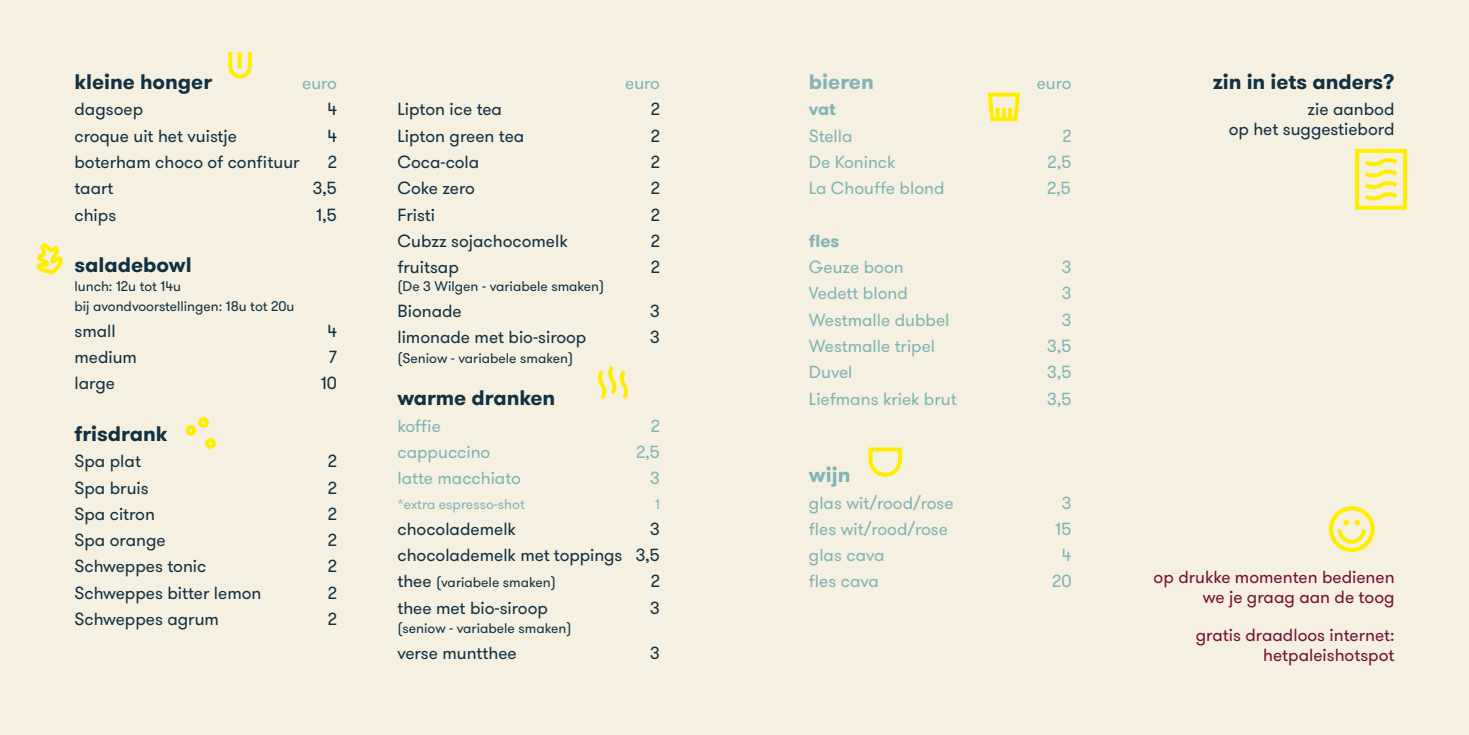
<style>
.page{position:relative;width:1469px;height:735px;background:#fff}
.page>*{position:absolute;margin:0;border:0;box-sizing:border-box;transform-origin:0 0}
.t1{font:700 21px "GT Walsheim";color:#113143}
.t2{font:700 21px "GT Walsheim";color:#81b4b5}
.t3{font:17.5px/26.2px "GT Walsheim";color:#113143;text-align:right}
.t4{font:17.5px "GT Walsheim";color:#81b4b5}
.t5{font:17.5px/19.2px "GT Walsheim";color:#741231;text-align:right}
.t6{font:700 17.5px "GT Walsheim";color:#81b4b5}
.t7{font:14px/19.2px "GT Walsheim";color:#113143}
.t8{font:14px "GT Walsheim";color:#81b4b5}
.s1{font-size:17.5px}
</style>
<div class="page">
<div style="left:0;top:0;width:734px;height:734px;background:#f5f0df"></div>
<svg style="left:598px;top:365px;width:30px;height:35px"></svg>
<svg style="left:228px;top:52px;width:24px;height:27px"></svg>
<svg style="left:238px;top:52px;width:4px;height:16px"></svg>
<div style="left:198px;top:417px;width:11px;height:10px;border:4px solid #ffed00;border-radius:50%"></div>
<div style="left:186px;top:425px;width:10px;height:10px;border:4px solid #ffed00;border-radius:50%"></div>
<div style="left:205px;top:438px;width:11px;height:10px;border:4px solid #ffed00;border-radius:50%"></div>
<svg style="left:36px;top:243px;width:27px;height:32px"></svg>
<div style="left:734px;top:0;width:734px;height:734px;background:#f5f0df"></div>
<div style="left:1328px;top:506px;width:46px;height:45px;border:4px solid #ffed00;border-radius:50%"></div>
<svg style="left:1335px;top:519px;width:32px;height:26px"></svg>
<svg style="left:868px;top:447px;width:34px;height:30px"></svg>
<svg style="left:987px;top:92px;width:33px;height:30px"></svg>
<svg style="left:1001px;top:108px;width:4px;height:11px"></svg>
<div style="left:1007px;top:108px;width:5px;height:11px;background:#ffed00"></div>
<svg style="left:995px;top:108px;width:4px;height:11px"></svg>
<div style="left:1354px;top:149px;width:52px;height:60px;border:4px solid #ffed00"></div>
<svg style="left:1364px;top:158px;width:34px;height:43px"></svg>
<p class="t1" style="left:74px;top:68px;width:139px">kleine honger</p>
<p class="t4" style="left:302px;top:72px;width:36px">euro</p>
<p class="t3" style="left:74px;top:97px;width:70px">dagsoep</p>
<p class="t3" style="left:327px;top:97px;width:11px">4</p>
<p class="t3" style="left:74px;top:123px;width:164px">croque uit het vuistje</p>
<p class="t3" style="left:327px;top:123px;width:11px">4</p>
<p class="t3" style="left:74px;top:149px;width:227px">boterham choco of confituur</p>
<p class="t3" style="left:328px;top:149px;width:11px">2</p>
<p class="t3" style="left:74px;top:175px;width:41px">taart</p>
<p class="t3" style="left:313px;top:175px;width:26px">3,5</p>
<p class="t3" style="left:74px;top:202px;width:43px">chips</p>
<p class="t3" style="left:316px;top:202px;width:22px">1,5</p>
<p class="t1" style="left:74px;top:251px;width:119px">saladebowl</p>
<p class="t7" style="left:74px;top:277px;width:222px">lunch: 12u tot 14u<br>bij avondvoorstellingen: 18u tot 20u</p>
<p class="t3" style="left:74px;top:318px;width:43px">small</p>
<p class="t3" style="left:327px;top:318px;width:11px">4</p>
<p class="t3" style="left:74px;top:344px;width:64px">medium</p>
<p class="t3" style="left:329px;top:344px;width:10px">7</p>
<p class="t3" style="left:74px;top:370px;width:42px">large</p>
<p class="t3" style="left:321px;top:370px;width:18px">10</p>
<p class="t1" style="left:74px;top:419px;width:94px">frisdrank</p>
<p class="t3" style="left:74px;top:448px;width:68px">Spa plat</p>
<p class="t3" style="left:328px;top:448px;width:11px">2</p>
<p class="t3" style="left:74px;top:474px;width:76px">Spa bruis</p>
<p class="t3" style="left:328px;top:474px;width:11px">2</p>
<p class="t3" style="left:74px;top:500px;width:82px">Spa citron</p>
<p class="t3" style="left:328px;top:500px;width:11px">2</p>
<p class="t3" style="left:74px;top:527px;width:93px">Spa orange</p>
<p class="t3" style="left:328px;top:527px;width:11px">2</p>
<p class="t3" style="left:74px;top:553px;width:134px">Schweppes tonic</p>
<p class="t3" style="left:328px;top:553px;width:11px">2</p>
<p class="t3" style="left:74px;top:579px;width:188px">Schweppes bitter lemon</p>
<p class="t3" style="left:328px;top:579px;width:11px">2</p>
<p class="t3" style="left:74px;top:605px;width:146px">Schweppes agrum</p>
<p class="t3" style="left:328px;top:605px;width:11px">2</p>
<p class="t4" style="left:625px;top:72px;width:36px">euro</p>
<p class="t3" style="left:397px;top:97px;width:106px">Lipton ice tea</p>
<p class="t3" style="left:651px;top:97px;width:11px">2</p>
<p class="t3" style="left:397px;top:123px;width:128px">Lipton green tea</p>
<p class="t3" style="left:651px;top:123px;width:11px">2</p>
<p class="t3" style="left:397px;top:149px;width:83px">Coca-cola</p>
<p class="t3" style="left:651px;top:149px;width:11px">2</p>
<p class="t3" style="left:397px;top:175px;width:79px">Coke zero</p>
<p class="t3" style="left:651px;top:175px;width:11px">2</p>
<p class="t3" style="left:397px;top:202px;width:39px">Fristi</p>
<p class="t3" style="left:651px;top:202px;width:11px">2</p>
<p class="t3" style="left:397px;top:228px;width:172px">Cubzz sojachocomelk</p>
<p class="t3" style="left:651px;top:228px;width:11px">2</p>
<p class="t3" style="left:397px;top:254px;width:63px">fruitsap</p>
<p class="t3" style="left:651px;top:254px;width:11px">2</p>
<p class="t7" style="left:397px;top:276px;width:208px">(De 3 Wilgen - variabele smaken)</p>
<p class="t3" style="left:397px;top:298px;width:66px">Bionade</p>
<p class="t3" style="left:650px;top:298px;width:11px">3</p>
<p class="t3" style="left:397px;top:324px;width:190px">limonade met bio-siroop</p>
<p class="t3" style="left:650px;top:324px;width:11px">3</p>
<p class="t7" style="left:397px;top:348px;width:177px">(Seniow - variabele smaken)</p>
<p class="t1" style="left:397px;top:384px;width:159px">warme dranken</p>
<p class="t4" style="left:397px;top:414px;width:45px">koffie</p>
<p class="t4" style="left:651px;top:414px;width:11px">2</p>
<p class="t4" style="left:397px;top:440px;width:94px">cappuccino</p>
<p class="t4" style="left:636px;top:440px;width:25px">2,5</p>
<p class="t4" style="left:397px;top:466px;width:125px">latte macchiato</p>
<p class="t4" style="left:650px;top:466px;width:11px">3</p>
<p class="t8" style="left:397px;top:494px;width:129px">*extra espresso-shot</p>
<p class="t8" style="left:655px;top:494px;width:6px">1</p>
<p class="t3" style="left:397px;top:516px;width:120px">chocolademelk</p>
<p class="t3" style="left:397px;top:516px;width:264px">3<br>chocolademelk met toppings 3,5</p>
<p class="t7" style="left:397px;top:573px;width:160px"><span class="s1">thee</span> (variabele smaken)</p>
<p class="t3" style="left:651px;top:568px;width:11px">2</p>
<p class="t3" style="left:397px;top:594px;width:152px">thee met bio-siroop</p>
<p class="t3" style="left:650px;top:594px;width:11px">3</p>
<p class="t7" style="left:397px;top:618px;width:175px">(seniow - variabele smaken)</p>
<p class="t3" style="left:397px;top:640px;width:121px">verse muntthee</p>
<p class="t3" style="left:650px;top:640px;width:11px">3</p>
<p class="t2" style="left:809px;top:68px;width:66px">bieren</p>
<p class="t4" style="left:1036px;top:72px;width:36px">euro</p>
<p class="t6" style="left:809px;top:98px;width:28px">vat</p>
<p class="t4" style="left:809px;top:125px;width:45px">Stella</p>
<p class="t4" style="left:1062px;top:125px;width:11px">2</p>
<p class="t4" style="left:809px;top:151px;width:88px">De Koninck</p>
<p class="t4" style="left:1047px;top:151px;width:25px">2,5</p>
<p class="t4" style="left:809px;top:177px;width:137px">La Chouffe blond</p>
<p class="t4" style="left:1047px;top:177px;width:25px">2,5</p>
<p class="t6" style="left:809px;top:229px;width:32px">fles</p>
<p class="t4" style="left:809px;top:256px;width:96px">Geuze boon</p>
<p class="t4" style="left:1061px;top:256px;width:11px">3</p>
<p class="t4" style="left:809px;top:282px;width:100px">Vedett blond</p>
<p class="t4" style="left:1061px;top:282px;width:11px">3</p>
<p class="t4" style="left:809px;top:308px;width:142px">Westmalle dubbel</p>
<p class="t4" style="left:1061px;top:308px;width:11px">3</p>
<p class="t4" style="left:809px;top:335px;width:128px">Westmalle tripel</p>
<p class="t4" style="left:1047px;top:335px;width:26px">3,5</p>
<p class="t4" style="left:809px;top:361px;width:45px">Duvel</p>
<p class="t4" style="left:1047px;top:361px;width:26px">3,5</p>
<p class="t4" style="left:809px;top:387px;width:149px">Liefmans kriek brut</p>
<p class="t4" style="left:1047px;top:387px;width:26px">3,5</p>
<p class="t2" style="left:809px;top:461px;width:43px">wijn</p>
<p class="t4" style="left:809px;top:491px;width:146px">glas wit/rood/rose</p>
<p class="t4" style="left:1061px;top:491px;width:11px">3</p>
<p class="t4" style="left:809px;top:517px;width:141px">fles wit/rood/rose</p>
<p class="t4" style="left:1055px;top:517px;width:18px">15</p>
<p class="t4" style="left:809px;top:543px;width:77px">glas cava</p>
<p class="t4" style="left:1061px;top:543px;width:11px">4</p>
<p class="t4" style="left:809px;top:570px;width:71px">fles cava</p>
<p class="t4" style="left:1052px;top:570px;width:21px">20</p>
<p class="t1" style="left:1212px;top:68px;width:183px">zin in iets anders?</p>
<p class="t3" style="left:1228px;top:100px;width:167px;line-height:19.2px">zie aanbod<br>op het suggestiebord</p>
<p class="t5" style="left:1153px;top:567px;width:242px">op drukke momenten bedienen we je graag aan de toog</p>
<p class="t5" style="left:1195px;top:625px;width:200px">gratis draadloos internet: hetpaleishotspot</p>
</div>
